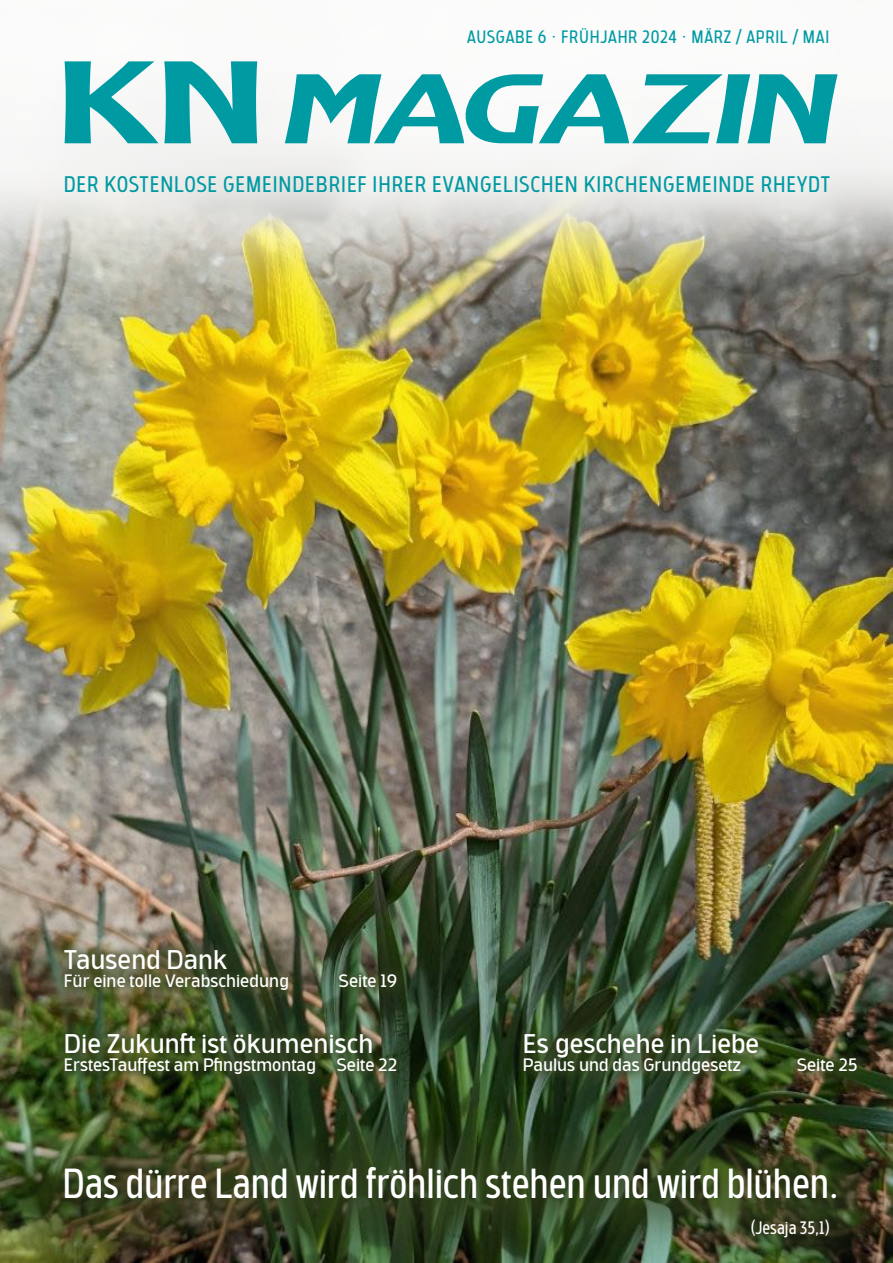
<style>
.page{position:relative;width:893px;height:1263px;background:#fff}
.page>*{position:absolute;margin:0;border:0;box-sizing:border-box;transform-origin:0 0}
.t1{font:42px "Bosphorus 40 Condensed 43";letter-spacing:-.005em;color:#fff}
.t2{font:27px "Bosphorus 50 Normal 53";color:#fff}
.t3{font:22.5px "Bosphorus 40 Condensed 43";letter-spacing:.04em;color:#009aa3}
.t4{font:18px "Bosphorus 50 Normal 53";color:#fff}
.t5{font:18px "Bosphorus 40 Condensed 43";letter-spacing:.04em;color:#009aa3}
.t6{font:18px "Bosphorus 40 Condensed 43";color:#fff}
</style>
<div class="page">
<img style="left:0;top:335px;width:893px;height:772px">
<img style="left:0;top:1107px;width:893px;height:156px">
<img style="left:51px;top:937px;width:359px;height:65px">
<img style="left:511px;top:1021px;width:358px;height:65px">
<img style="left:52px;top:1021px;width:356px;height:65px">
<img style="left:0;top:61px;width:893px;height:274px">
<svg style="left:65px;top:61px;width:93px;height:82px"></svg>
<svg style="left:164px;top:61px;width:93px;height:82px"></svg>
<svg style="left:285px;top:74px;width:553px;height:69px"></svg>
<p class="t5" style="left:467px;top:29px;width:364px">AUSGABE 6 · FRÜHJAHR 2024 · MÄRZ / APRIL / MAI</p>
<p class="t3" style="left:64px;top:175px;width:768px">DER KOSTENLOSE GEMEINDEBRIEF IHRER EVANGELISCHEN KIRCHENGEMEINDE RHEYDT</p>
<h2 class="t2" style="left:64px;top:949px;width:165px">Tausend Dank</h2>
<p class="t4" style="left:64px;top:974px;width:227px">Für eine tolle Verabschiedung</p>
<p class="t4" style="left:339px;top:974px;width:60px">Seite 19</p>
<h2 class="t2" style="left:64px;top:1033px;width:311px">Die Zukunſt ist ökumenisch</h2>
<p class="t4" style="left:64px;top:1058px;width:335px">ErstesTauffest am Pfingstmontag Seite 22</p>
<h2 class="t2" style="left:523px;top:1033px;width:238px">Es geschehe in Liebe</h2>
<p class="t4" style="left:523px;top:1058px;width:220px">Paulus und das Grundgesetz</p>
<p class="t4" style="left:797px;top:1058px;width:62px">Seite 25</p>
<h1 class="t1" style="left:63px;top:1166px;width:777px">Das dürre Land wird fröhlich stehen und wird blühen.</h1>
<p class="t6" style="left:751px;top:1220px;width:80px">(Jesaja 35,1)</p>
</div>
